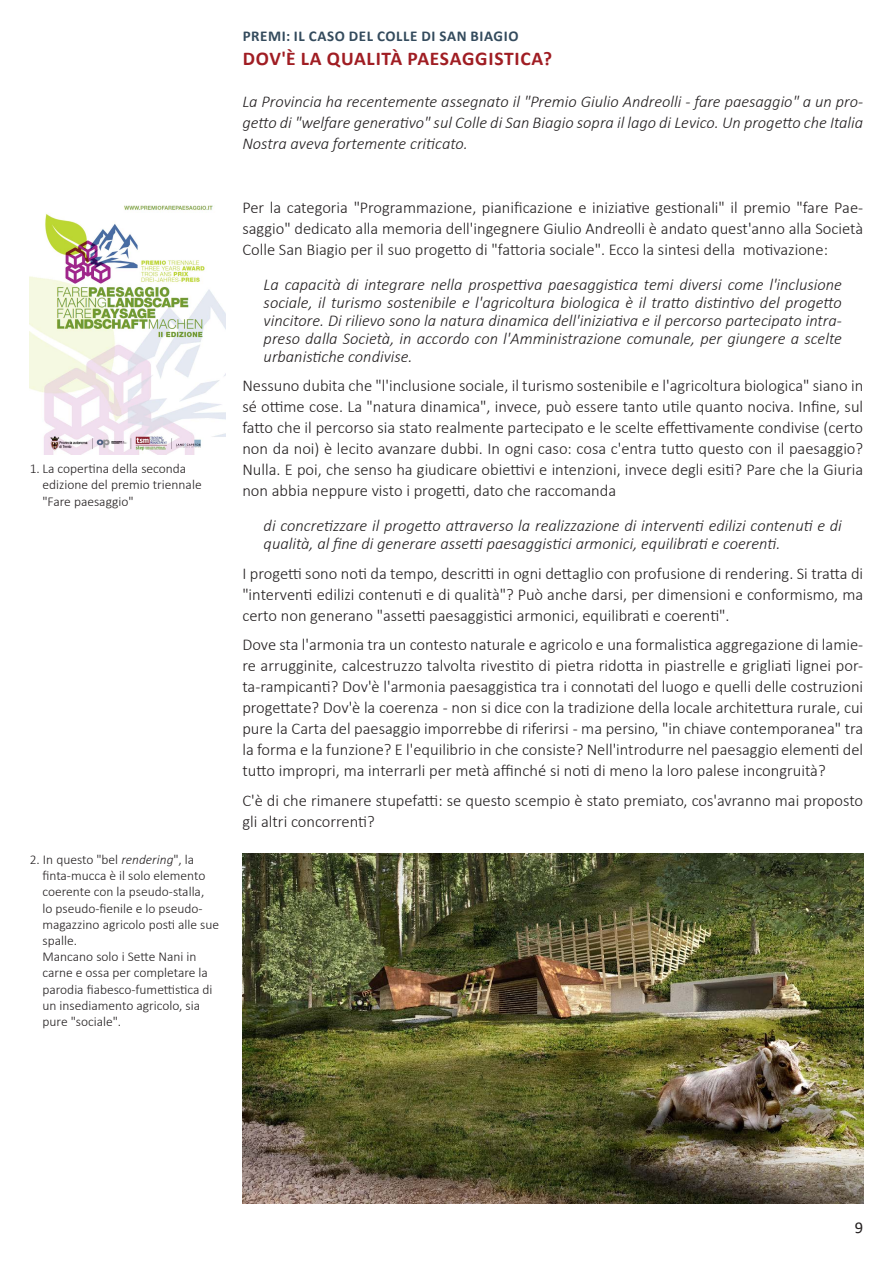
<style>
.page{position:relative;width:893px;height:1263px;background:#fff}
.page>*{position:absolute;margin:0;border:0;box-sizing:border-box;transform-origin:0 0}
.Titolo{font:700 19.5px "Calibri";letter-spacing:.04em;color:#a01d23}
.Testo{font:300 16.5px/21px "Calibri";color:#231f20;text-align:justify}
.Citazione{font:italic 300 16.5px/18px "Calibri";color:#231f20;text-align:justify}
.Riassunto_o_introduz{font:italic 300 16.5px/21px "Calibri";color:#231f20;text-align:justify}
.t1{font:16.5px "Calibri";color:#231f20}
.Occhiello{font:700 15px "Calibri";letter-spacing:.04em;color:#344b5d}
.Didascalia{font:300 13.5px/16.2px "Calibri";color:#231f20}
.s1{font-style:italic}
</style>
<div class="page">
<img style="left:30px;top:205px;width:195px;height:250px">
<img style="left:242px;top:854px;width:621px;height:349px">
<p class="Didascalia" style="left:43px;top:460px;width:161px;text-indent:-13px">1. La copertina della seconda edizione del premio triennale "Fare paesaggio"</p>
<p class="Didascalia" style="left:43px;top:851px;width:178px;text-indent:-13px">2. In questo "bel <span class="s1">rendering</span>", la finta-mucca è il solo elemento coerente con la pseudo-stalla,<br>lo pseudo-fienile e lo pseudo&shy;magazzino agricolo posti alle sue spalle.<br>Mancano solo i Sette Nani in carne e ossa per completare la parodia fiabesco-fumettistica di un insediamento agricolo, sia pure "sociale".</p>
<p class="Occhiello" style="left:243px;top:25px;width:277px">PREMI: IL CASO DEL COLLE DI SAN BIAGIO</p>
<p class="Titolo" style="left:243px;top:45px;width:311px">DOV'È LA QUALITÀ PAESAGGISTICA?</p>
<p class="Riassunto_o_introduz" style="left:242px;top:91px;width:622px">La Provincia ha recentemente assegnato il "Premio Giulio Andreolli - fare paesaggio" a un pro&shy;getto di "welfare generativo" sul Colle di San Biagio sopra il lago di Levico. Un progetto che Italia Nostra aveva fortemente criticato.</p>
<p class="Testo" style="left:242px;top:196px;width:622px">Per la categoria "Programmazione, pianificazione e iniziative gestionali" il premio "fare Pae&shy;saggio" dedicato alla memoria dell'ingegnere Giulio Andreolli è andato quest'anno alla Società Colle San Biagio per il suo progetto di "fattoria sociale". Ecco la sintesi della motivazione:</p>
<p class="Citazione" style="left:264px;top:275px;width:580px">La capacità di integrare nella prospettiva paesaggistica temi diversi come l'inclusione sociale, il turismo sostenibile e l'agricoltura biologica è il tratto distintivo del progetto vincitore. Di rilievo sono la natura dinamica dell'iniziativa e il percorso partecipato intra&shy;preso dalla Società, in accordo con l'Amministrazione comunale, per giungere a scelte urbanistiche condivise.</p>
<p class="Testo" style="left:242px;top:375px;width:622px">Nessuno dubita che "l'inclusione sociale, il turismo sostenibile e l'agricoltura biologica" siano in sé ottime cose. La "natura dinamica", invece, può essere tanto utile quanto nociva. Infine, sul fatto che il percorso sia stato realmente partecipato e le scelte effettivamente condivise (certo non da noi) è lecito avanzare dubbi. In ogni caso: cosa c'entra tutto questo con il paesaggio?<br>Nulla. E poi, che senso ha giudicare obiettivi e intenzioni, invece degli esiti? Pare che la Giuria non abbia neppure visto i progetti, dato che raccomanda</p>
<p class="Citazione" style="left:264px;top:516px;width:580px">di concretizzare il progetto attraverso la realizzazione di interventi edilizi contenuti e di qualità, al fine di generare assetti paesaggistici armonici, equilibrati e coerenti.</p>
<p class="Testo" style="left:242px;top:562px;width:622px">I progetti sono noti da tempo, descritti in ogni dettaglio con profusione di rendering. Si tratta di "interventi edilizi contenuti e di qualità"? Può anche darsi, per dimensioni e conformismo, ma certo non generano "assetti paesaggistici armonici, equilibrati e coerenti".</p>
<p class="Testo" style="left:242px;top:634px;width:622px">Dove sta l'armonia tra un contesto naturale e agricolo e una formalistica aggregazione di lamie&shy;re arrugginite, calcestruzzo talvolta rivestito di pietra ridotta in piastrelle e grigliati lignei por&shy;ta-rampicanti? Dov'è l'armonia paesaggistica tra i connotati del luogo e quelli delle costruzioni progettate? Dov'è la coerenza - non si dice con la tradizione della locale architettura rurale, cui pure la Carta del paesaggio imporrebbe di riferirsi - ma persino, "in chiave contemporanea" tra la forma e la funzione? E l'equilibrio in che consiste? Nell'introdurre nel paesaggio elementi del tutto impropri, ma interrarli per metà affinché si noti di meno la loro palese incongruità?</p>
<p class="Testo" style="left:242px;top:789px;width:622px">C'è di che rimanere stupefatti: se questo scempio è stato premiato, cos'avranno mai proposto gli altri concorrenti?</p>
<p class="t1" style="left:855px;top:1216px;width:10px">9</p>
</div>
